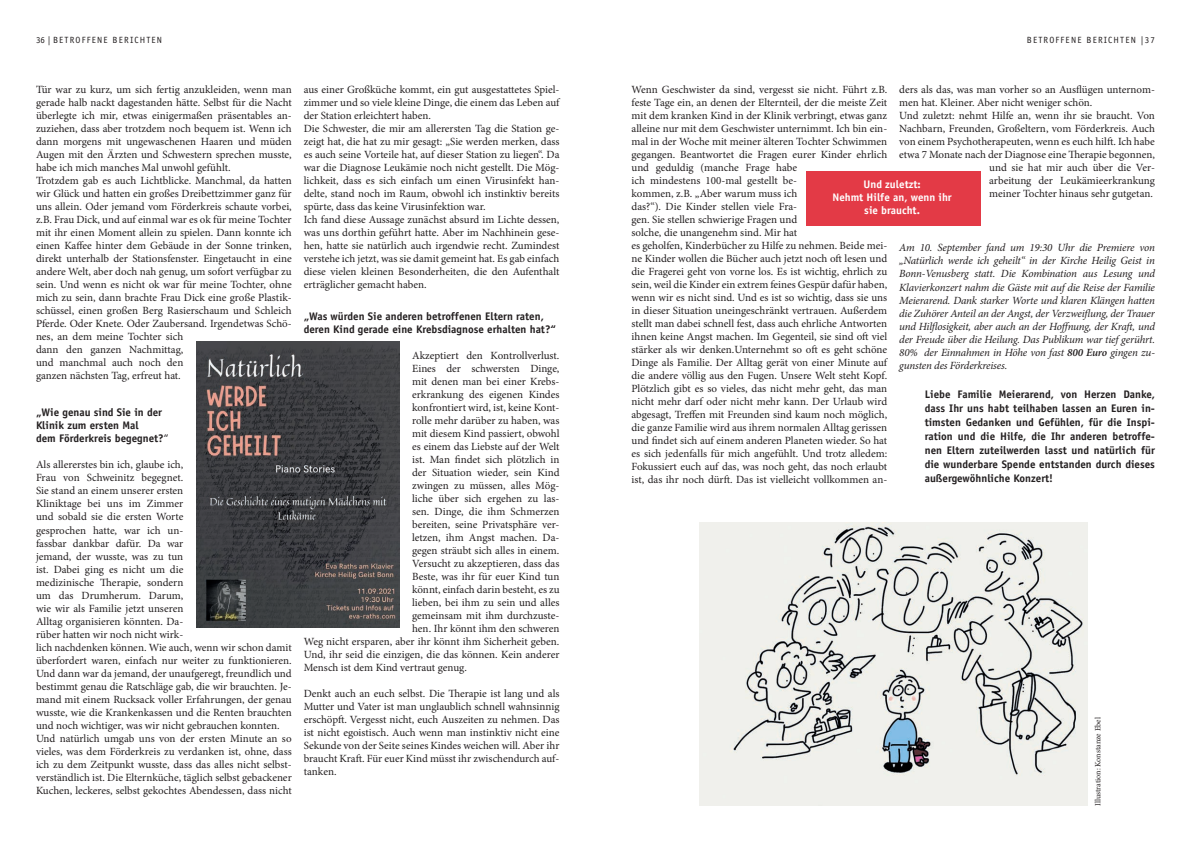
<style>
.page{position:relative;width:1191px;height:842px;background:#fff}
.page>*{position:absolute;margin:0;border:0;box-sizing:border-box;transform-origin:0 0}
.t1{font:11px/13px "Minion Pro";color:#231f20}
.t2{font:italic 11px/13px "Minion Pro";letter-spacing:-.02em;color:#231f20;text-align:justify}
.t3{font:700 11px/14px "Officina Sans";color:#231f20}
.t4{font:700 11px/13px "Officina Sans";color:#fff;text-align:center}
.t5{font:9px "Officina Sans";letter-spacing:.13em;color:#231f20}
.t6{font:8px "Minion Pro";letter-spacing:-.005em;color:#231f20}
.s1{font-weight:400}
.s2{font-weight:600}
</style>
<div class="page">
<img style="left:196px;top:341px;width:203px;height:286px">
<div style="left:805px;top:171px;width:175px;height:54px;background:#e33a46"></div>
<img style="left:699px;top:523px;width:388px;height:283px">
<p class="t5" style="left:36px;top:34px;width:127px">36 | BETROFFENE BERICHTEN</p>
<p class="t1" style="left:36px;top:83px;width:257px">Tür war zu kurz, um sich fertig anzukleiden, wenn man gerade halb nackt dagestanden hätte. Selbst für die Nacht überlegte ich mir, etwas einigermaßen präsentables an&shy;zuziehen, dass aber trotzdem noch bequem ist. Wenn ich dann morgens mit ungewaschenen Haaren und müden Augen mit den Ärzten und Schwestern sprechen musste, habe ich mich manches Mal unwohl gefühlt.<br>Trotzdem gab es auch Lichtblicke. Manchmal, da hatten wir Glück und hatten ein großes Dreibettzimmer ganz für uns allein. Oder jemand vom Förderkreis schaute vorbei, z.B. Frau Dick, und auf einmal war es ok für meine Tochter mit ihr einen Moment allein zu spielen. Dann konnte ich einen Kaffee hinter dem Gebäude in der Sonne trinken, direkt unterhalb der Stationsfenster. Eingetaucht in eine andere Welt, aber doch nah genug, um sofort verfügbar zu sein. Und wenn es nicht ok war für meine Tochter, ohne mich zu sein, dann brachte Frau Dick eine große Plastik&shy;schüssel, einen großen Berg Rasierschaum und Schleich Pferde. Oder Knete. Oder Zaubersand. Irgendetwas Schö&shy;nes, an dem meine Tochter sich<br>dann den ganzen Nachmittag,<br>und manchmal auch noch den<br>ganzen nächsten Tag, erfreut hat.</p>
<p class="t3" style="left:36px;top:406px;width:134px;line-height:13px">„Wie genau sind Sie in der<br>Klinik zum ersten Mal<br>dem Förderkreis begegnet?<span class="s1">“</span></p>
<p class="t1" style="left:36px;top:458px;width:257px">Als allererstes bin ich, glaube ich,<br>Frau von Schweinitz begegnet.<br>Sie stand an einem unserer ersten<br>Kliniktage bei uns im Zimmer<br>und sobald sie die ersten Worte<br>gesprochen hatte, war ich un-<br>fassbar dankbar dafür. Da war<br>jemand, der wusste, was zu tun<br>ist. Dabei ging es nicht um die<br>medizinische Therapie, sondern<br>um das Drumherum. Darum,<br>wie wir als Familie jetzt unseren<br>Alltag organisieren könnten. Da-<br>rüber hatten wir noch nicht wirk-<br>lich nachdenken können. Wie auch, wenn wir schon damit überfordert waren, einfach nur weiter zu funktionieren.<br>Und dann war da jemand, der unaufgeregt, freundlich und bestimmt genau die Ratschläge gab, die wir brauchten. Je&shy;mand mit einem Rucksack voller Erfahrungen, der genau wusste, wie die Krankenkassen und die Renten brauchten und noch wichtiger, was wir nicht gebrauchen konnten.<br>Und natürlich umgab uns von der ersten Minute an so vieles, was dem Förderkreis zu verdanken ist, ohne, dass ich zu dem Zeitpunkt wusste, dass das alles nicht selbst&shy;verständlich ist. Die Elternküche, täglich selbst gebackener Kuchen, leckeres, selbst gekochtes Abendessen, dass nicht</p>
<p class="t1" style="left:304px;top:83px;width:257px">aus einer Großküche kommt, ein gut ausgestattetes Spiel&shy;zimmer und so viele kleine Dinge, die einem das Leben auf der Station erleichtert haben.<br>Die Schwester, die mir am allerersten Tag die Station ge&shy;zeigt hat, die hat zu mir gesagt: „Sie werden merken, dass es auch seine Vorteile hat, auf dieser Station zu liegen“. Da war die Diagnose Leukämie noch nicht gestellt. Die Mög&shy;lichkeit, dass es sich einfach um einen Virusinfekt han&shy;delte, stand noch im Raum, obwohl ich instinktiv bereits spürte, dass das keine Virusinfektion war.<br>Ich fand diese Aussage zunächst absurd im Lichte dessen, was uns dorthin geführt hatte. Aber im Nachhinein gese&shy;hen, hatte sie natürlich auch irgendwie recht. Zumindest verstehe ich jetzt, was sie damit gemeint hat. Es gab einfach diese vielen kleinen Besonderheiten, die den Aufenthalt erträglicher gemacht haben.</p>
<p class="t3" style="left:304px;top:309px;width:254px;line-height:13px">„Was würden Sie anderen betroffenen Eltern raten, deren Kind gerade eine Krebsdiagnose erhalten hat?“</p>
<p class="t1" style="left:412px;top:349px;width:149px">Akzeptiert den Kontrollverlust.</p>
<p class="t1" style="left:412px;top:362px;width:149px">Eines der schwersten Dinge,</p>
<p class="t1" style="left:412px;top:375px;width:149px">mit denen man bei einer Krebs-</p>
<p class="t1" style="left:412px;top:388px;width:149px">erkrankung des eigenen Kindes</p>
<p class="t1" style="left:412px;top:401px;width:149px">konfrontiert wird, ist, keine Kont-</p>
<p class="t1" style="left:412px;top:414px;width:149px">rolle mehr darüber zu haben, was</p>
<p class="t1" style="left:412px;top:427px;width:149px">mit diesem Kind passiert, obwohl</p>
<p class="t1" style="left:412px;top:440px;width:149px">es einem das Liebste auf der Welt</p>
<p class="t1" style="left:412px;top:453px;width:149px">ist. Man findet sich plötzlich in</p>
<p class="t1" style="left:412px;top:466px;width:149px">der Situation wieder, sein Kind</p>
<p class="t1" style="left:412px;top:479px;width:149px">zwingen zu müssen, alles Mög-</p>
<p class="t1" style="left:412px;top:492px;width:149px">liche über sich ergehen zu las-</p>
<p class="t1" style="left:412px;top:505px;width:149px">sen. Dinge, die ihm Schmerzen</p>
<p class="t1" style="left:412px;top:518px;width:149px">bereiten, seine Privatsphäre ver-</p>
<p class="t1" style="left:412px;top:531px;width:149px">letzen, ihm Angst machen. Da-</p>
<p class="t1" style="left:412px;top:544px;width:149px">gegen sträubt sich alles in einem.</p>
<p class="t1" style="left:412px;top:557px;width:149px">Versucht zu akzeptieren, dass das</p>
<p class="t1" style="left:412px;top:570px;width:149px">Beste, was ihr für euer Kind tun</p>
<p class="t1" style="left:412px;top:583px;width:149px">könnt, einfach darin besteht, es zu</p>
<p class="t1" style="left:412px;top:596px;width:149px">lieben, bei ihm zu sein und alles</p>
<p class="t1" style="left:412px;top:609px;width:149px">gemeinsam mit ihm durchzuste-</p>
<p class="t1" style="left:412px;top:622px;width:149px">hen. Ihr könnt ihm den schweren</p>
<p class="t1" style="left:304px;top:635px;width:257px">Weg nicht ersparen, aber ihr könnt ihm Sicherheit geben.</p>
<p class="t1" style="left:304px;top:648px;width:257px">Und, ihr seid die einzigen, die das können. Kein anderer</p>
<p class="t1" style="left:304px;top:661px;width:165px">Mensch ist dem Kind vertraut genug.</p>
<p class="t1" style="left:304px;top:687px;width:257px;text-align:justify">Denkt auch an euch selbst. Die Therapie ist lang und als Mutter und Vater ist man unglaublich schnell wahnsinnig erschöpft. Vergesst nicht, euch Auszeiten zu nehmen. Das ist nicht egoistisch. Auch wenn man instinktiv nicht eine Sekunde von der Seite seines Kindes weichen will. Aber ihr braucht Kraft. Für euer Kind müsst ihr zwischendurch auf&shy;tanken.</p>
<p class="t5" style="left:1027px;top:34px;width:129px">BETROFFENE BERICHTEN |37</p>
<p class="t1" style="left:631px;top:83px;width:257px">Wenn Geschwister da sind, vergesst sie nicht. Führt z.B. feste Tage ein, an denen der Elternteil, der die meiste Zeit mit dem kranken Kind in der Klinik verbringt, etwas ganz alleine nur mit dem Geschwister unternimmt. Ich bin ein&shy;mal in der Woche mit meiner älteren Tochter Schwimmen gegangen. Beantwortet die Fragen eurer Kinder ehrlich und geduldig (manche Frage habe<br>ich mindestens 100-mal gestellt be-<br>kommen, z.B. „Aber warum muss ich<br>das?“). Die Kinder stellen viele Fra-<br>gen. Sie stellen schwierige Fragen und<br>solche, die unangenehm sind. Mir hat<br>es geholfen, Kinderbücher zu Hilfe zu nehmen. Beide mei&shy;ne Kinder wollen die Bücher auch jetzt noch oft lesen und die Fragerei geht von vorne los. Es ist wichtig, ehrlich zu sein, weil die Kinder ein extrem feines Gespür dafür haben, wenn wir es nicht sind. Und es ist so wichtig, dass sie uns in dieser Situation uneingeschränkt vertrauen. Außerdem stellt man dabei schnell fest, dass auch ehrliche Antworten ihnen keine Angst machen. Im Gegenteil, sie sind oft viel stärker als wir denken.Unternehmt so oft es geht schöne Dinge als Familie. Der Alltag gerät von einer Minute auf die andere völlig aus den Fugen. Unsere Welt steht Kopf.<br>Plötzlich gibt es so vieles, das nicht mehr geht, das man nicht mehr darf oder nicht mehr kann. Der Urlaub wird abgesagt, Treffen mit Freunden sind kaum noch möglich, die ganze Familie wird aus ihrem normalen Alltag gerissen und findet sich auf einem anderen Planeten wieder. So hat es sich jedenfalls für mich angefühlt. Und trotz alledem:<br>Fokussiert euch auf das, was noch geht, das noch erlaubt ist, das ihr noch dürft. Das ist vielleicht vollkommen an-</p>
<p class="t1" style="left:899px;top:83px;width:257px">ders als das, was man vorher so an Ausflügen unternom-</p>
<p class="t1" style="left:899px;top:96px;width:195px">men hat. Kleiner. Aber nicht weniger schön.</p>
<p class="t1" style="left:899px;top:109px;width:257px">Und zuletzt: nehmt Hilfe an, wenn ihr sie braucht. Von</p>
<p class="t1" style="left:899px;top:122px;width:257px">Nachbarn, Freunden, Großeltern, vom Förderkreis. Auch</p>
<p class="t1" style="left:899px;top:135px;width:257px">von einem Psychotherapeuten, wenn es euch hilft. Ich habe</p>
<p class="t1" style="left:899px;top:148px;width:257px">etwa 7 Monate nach der Diagnose eine Therapie begonnen,</p>
<p class="t1" style="left:989px;top:161px;width:167px">und sie hat mir auch über die Ver-</p>
<p class="t1" style="left:989px;top:174px;width:167px">arbeitung der Leukämieerkrankung</p>
<p class="t1" style="left:989px;top:187px;width:165px">meiner Tochter hinaus sehr gutgetan.</p>
<p class="t4" style="left:832px;top:177px;width:121px">Und zuletzt:<br>Nehmt Hilfe an, wenn ihr sie braucht.</p>
<p class="t2" style="left:899px;top:241px;width:257px">Am 10. September fand um 19:30 Uhr die Premiere von „Natürlich werde ich geheilt“ in der Kirche Heilig Geist in Bonn-Venusberg statt. Die Kombination aus Lesung und Klavierkonzert nahm die Gäste mit auf die Reise der Familie Meierarend. Dank starker Worte und klaren Klängen hatten die Zuhörer Anteil an der Angst, der Verzweiflung, der Trauer und Hilflosigkeit, aber auch an der Hoffnung, der Kraft, und der Freude über die Heilung. Das Publikum war tief gerührt.<br>80% der Einnahmen in Höhe von fast <span class="s2">800 Euro</span> gingen zu&shy;gunsten des Förderkreises.</p>
<p class="t3" style="left:924px;top:387px;width:232px;text-align:justify">Liebe Familie Meierarend, von Herzen Danke, dass Ihr uns habt teilhaben lassen an Euren in&shy;timsten Gedanken und Gefühlen, für die Inspi&shy;ration und die Hilfe, die Ihr anderen betroffe&shy;nen Eltern zuteilwerden lasst und natürlich für die wunderbare Spende entstanden durch dieses außergewöhnliche Konzert!</p>
<p class="t6" style="left:1092px;top:806px;width:90px;rotate:-90deg">Illustration: Konstanze Ebel</p>
</div>
